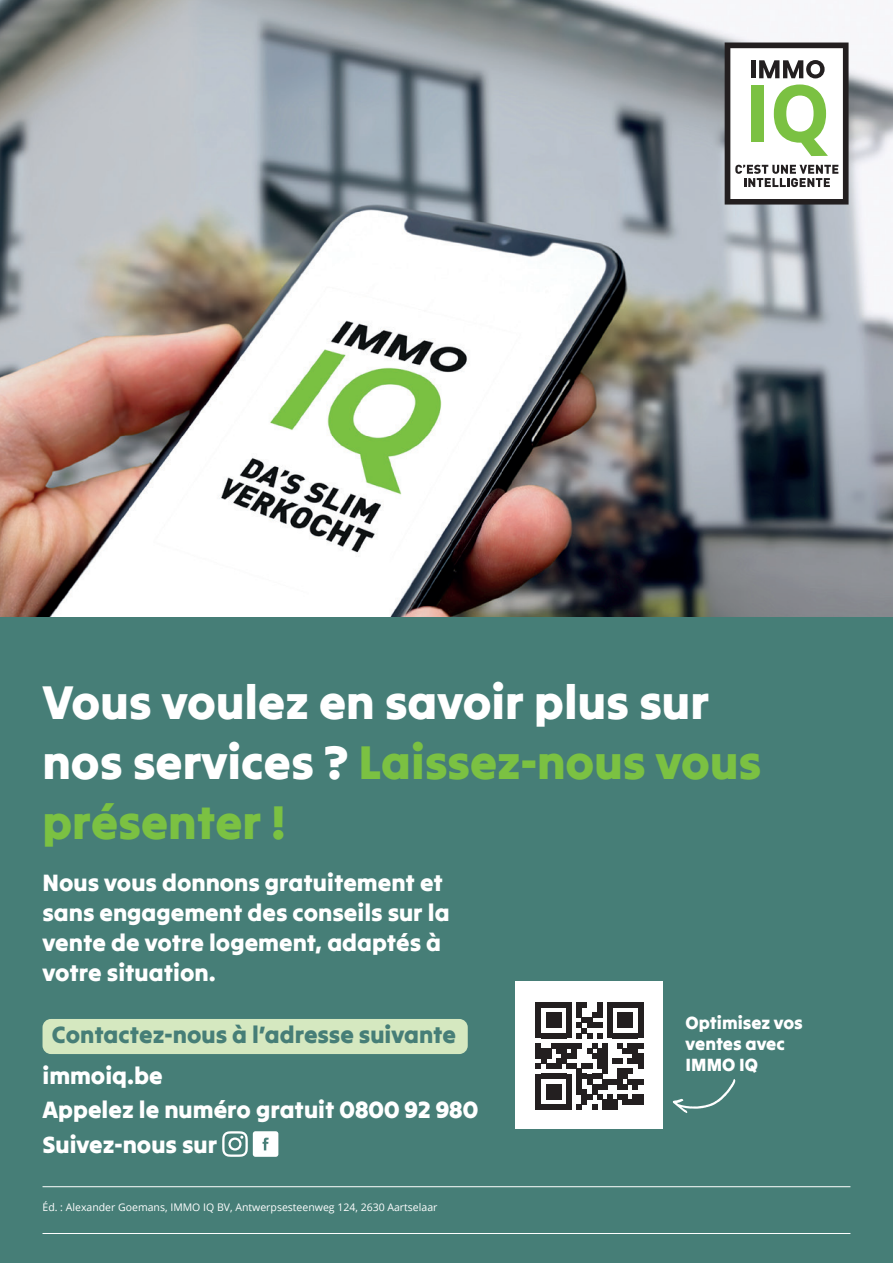
<style>
.page{position:relative;width:893px;height:1263px;background:#fff}
.page>*{position:absolute;margin:0;border:0;box-sizing:border-box;transform-origin:0 0}
.titel_38pt{font:48px/60px "Tilt Warp";color:#fff}
.inleiding_zwart_13pt{font:24px/30px "Tilt Warp";color:#fff}
.body_zwart{font:24px "Tilt Warp";color:#fff}
.titel_groen_12pt{font:24px "Tilt Warp";color:#467e77}
.t1{font:18px/21px "Tilt Warp";color:#fff}
.t2{font:10.5px "Open Sans";color:#fff}
.s1{color:#7bc142}
</style>
<div class="page">
<div style="left:0;top:617px;width:893px;height:646px;background:#467e77"></div>
<div style="left:515px;top:981px;width:148px;height:148px;background:#fff"></div>
<div style="left:536px;top:1002px;width:5px;height:36px;background:#231f20"></div>
<svg style="left:541px;top:1002px;width:25px;height:5px"></svg>
<div style="left:566px;top:1002px;width:6px;height:36px;background:#231f20"></div>
<div style="left:577px;top:1002px;width:5px;height:16px;background:#231f20"></div>
<svg style="left:582px;top:1002px;width:5px;height:5px"></svg>
<div style="left:597px;top:1002px;width:5px;height:16px;background:#231f20"></div>
<div style="left:607px;top:1002px;width:5px;height:36px;background:#231f20"></div>
<svg style="left:612px;top:1002px;width:26px;height:5px"></svg>
<div style="left:638px;top:1002px;width:5px;height:36px;background:#231f20"></div>
<svg style="left:536px;top:1013px;width:107px;height:97px"></svg>
<div style="left:638px;top:1094px;width:5px;height:10px;background:#231f20"></div>
<svg style="left:673px;top:1079px;width:62px;height:34px"></svg>
<hr style="left:43px;top:1233px;width:807px;height:1px;background:#fff">
<hr style="left:43px;top:1186px;width:807px;height:1px;background:#fff">
<div style="left:43px;top:1019px;width:425px;height:35px;background:#d5e8c0;border-radius:8px"></div>
<svg style="left:222px;top:1131px;width:56px;height:26px"></svg>
<img style="left:0;top:0;width:893px;height:617px">
<svg style="left:725px;top:43px;width:123px;height:162px"></svg>
<p class="titel_38pt" style="left:43px;top:671px;width:720px">Vous voulez en savoir plus sur nos services ? <span class="s1">Laissez-nous vous présenter !</span></p>
<p class="inleiding_zwart_13pt" style="left:43px;top:867px;width:408px">Nous vous donnons gratuitement et sans engagement des conseils sur la vente de votre logement, adaptés à votre situation.</p>
<p class="titel_groen_12pt" style="left:52px;top:1014px;width:406px">Contactez-nous à l’adresse suivante</p>
<p class="body_zwart" style="left:43px;top:1056px;width:122px">immoiq.be</p>
<p class="body_zwart" style="left:43px;top:1090px;width:437px">Appelez le numéro gratuit 0800 92 980</p>
<p class="inleiding_zwart_13pt" style="left:43px;top:1128px;width:176px">Suivez-nous sur</p>
<p class="t2" style="left:43px;top:1200px;width:396px">Éd. : Alexander Goemans, IMMO IQ BV, Antwerpsesteenweg 124, 2630 Aartselaar</p>
<p class="t1" style="left:686px;top:1011px;width:119px">Optimisez vos ventes avec<br>IMMO IQ</p>
</div>
